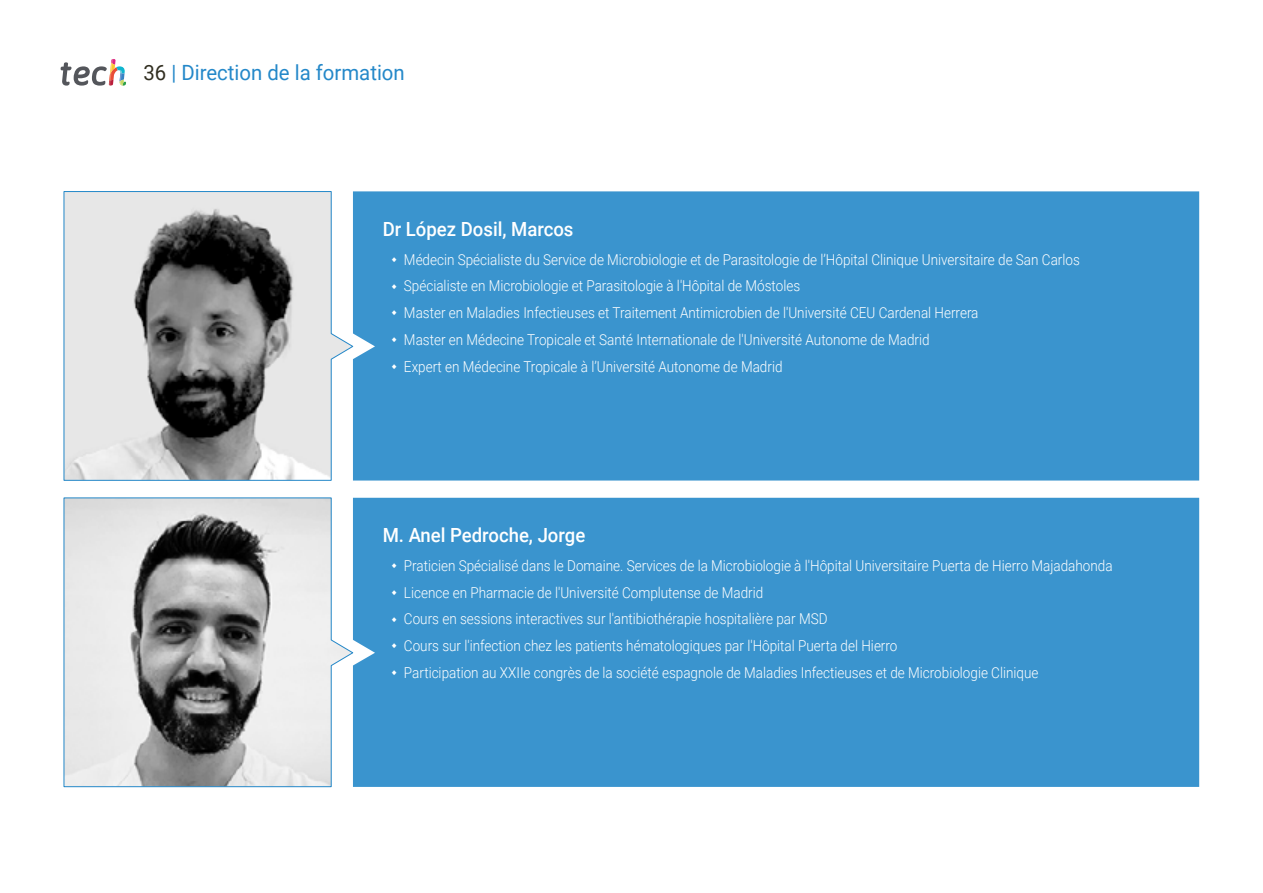
<style>
.page{position:relative;width:1263px;height:893px;background:#fff}
.page>*{position:absolute;margin:0;border:0;box-sizing:border-box;transform-origin:0 0}
.t1{font:21px "Roboto";color:#2488c9}
.t2{font:500 19.5px "Roboto";color:#fff;scale:.95 1}
.t3{font:300 15px/26.7px "Roboto";color:#fff;scale:.9 1}
.s1{color:#312e20}
</style>
<div class="page">
<div style="left:353px;top:191px;width:846px;height:290px;background:#3a94ce"></div>
<div style="left:353px;top:498px;width:846px;height:289px;background:#3a94ce"></div>
<svg style="left:64px;top:191px;width:289px;height:290px;background:#b1b2b3"></svg>
<svg style="left:64px;top:497px;width:289px;height:290px"></svg>
<svg style="left:61px;top:59px;width:65px;height:27px"></svg>
<svg style="left:392px;top:257px;width:5px;height:5px"></svg>
<svg style="left:392px;top:284px;width:5px;height:5px"></svg>
<svg style="left:392px;top:310px;width:5px;height:5px"></svg>
<svg style="left:392px;top:337px;width:5px;height:5px"></svg>
<svg style="left:392px;top:364px;width:5px;height:5px"></svg>
<svg style="left:392px;top:563px;width:5px;height:5px"></svg>
<svg style="left:392px;top:590px;width:5px;height:5px"></svg>
<svg style="left:392px;top:617px;width:5px;height:5px"></svg>
<svg style="left:392px;top:643px;width:5px;height:5px"></svg>
<svg style="left:392px;top:670px;width:5px;height:5px"></svg>
<h1 class="t1" style="left:144px;top:57px;width:263px"><span class="s1">36</span> | Direction de la formation</h1>
<h2 class="t2" style="left:383px;top:215px;width:202px">Dr López Dosil, Marcos</h2>
<p class="t3" style="left:404px;top:245px;width:752px">Médecin Spécialiste du Service de Microbiologie et de Parasitologie de l’Hôpital Clinique Universitaire de San Carlos Spécialiste en Microbiologie et Parasitologie à l'Hôpital de Móstoles<br>Master en Maladies Infectieuses et Traitement Antimicrobien de l'Université CEU Cardenal Herrera<br>Master en Médecine Tropicale et Santé Internationale de l'Université Autonome de Madrid<br>Expert en Médecine Tropicale à l’Université Autonome de Madrid</p>
<h2 class="t2" style="left:383px;top:522px;width:215px">M. Anel Pedroche, Jorge</h2>
<p class="t3" style="left:404px;top:552px;width:789px">Praticien Spécialisé dans le Domaine. Services de la Microbiologie à l'Hôpital Universitaire Puerta de Hierro Majadahonda Licence en Pharmacie de l'Université Complutense de Madrid<br>Cours en sessions interactives sur l'antibiothérapie hospitalière par MSD<br>Cours sur l'infection chez les patients hématologiques par l'Hôpital Puerta del Hierro<br>Participation au XXIIe congrès de la société espagnole de Maladies Infectieuses et de Microbiologie Clinique</p>
</div>
